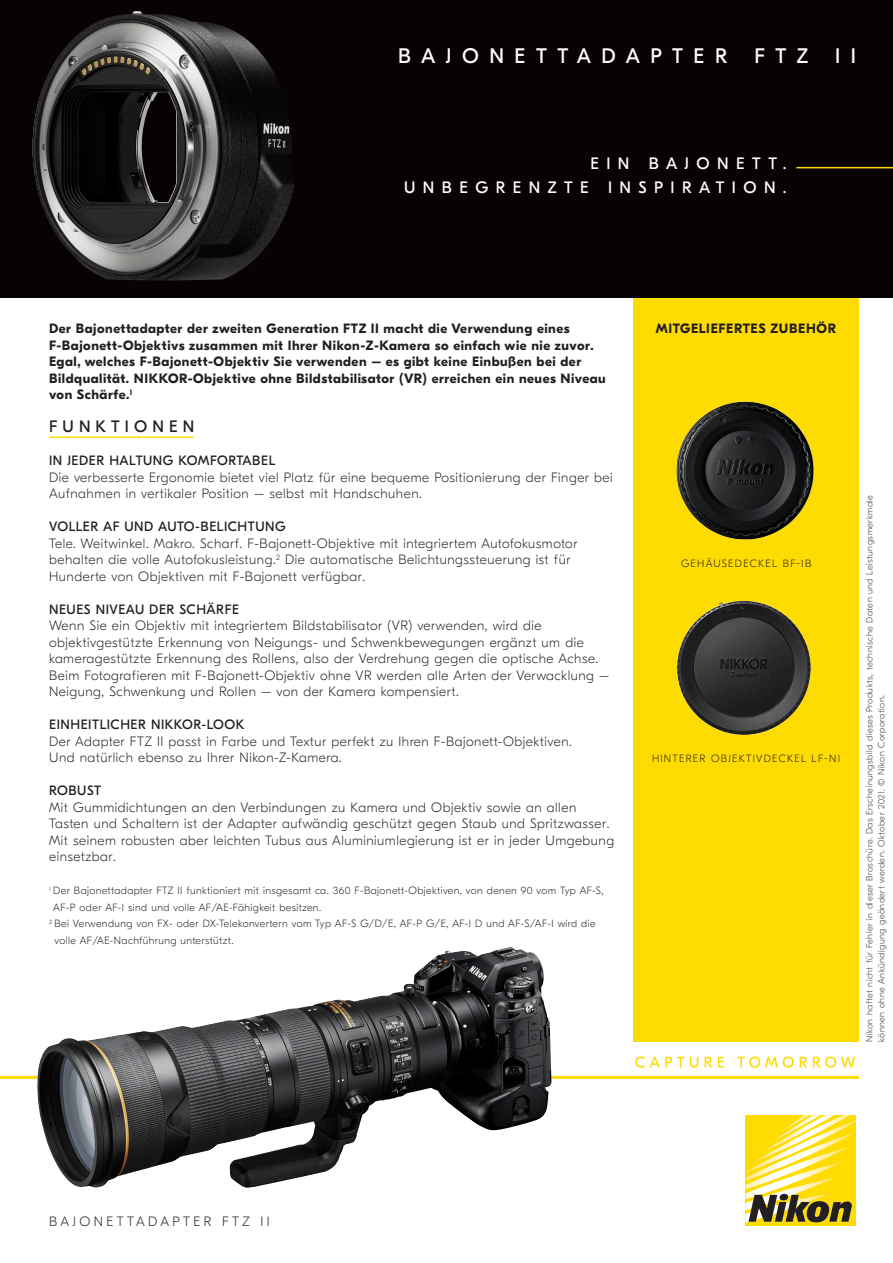
<style>
.page{position:relative;width:893px;height:1263px;background:#fff}
.page>*{position:absolute;margin:0;border:0;box-sizing:border-box;transform-origin:0 0}
.t1{font:21px "GT Eesti Pro Display";letter-spacing:.5em;color:#fff}
.t2{font:16.5px "GT Eesti Pro Display";letter-spacing:.45em;color:#fff}
.t3{font:16.5px "GT Eesti Pro Display";letter-spacing:.31em;color:#231f20}
.t4{font:100 13.5px/16.5px "GT Eesti Pro Display";letter-spacing:.04em;color:#231f20}
.t5{font:700 13.5px/16.5px "GT Eesti Pro Display";letter-spacing:.04em;color:#231f20}
.t6{font:13.5px "GT Eesti Pro Display";letter-spacing:.04em;color:#231f20}
.t7{font:100 13.5px "GT Eesti Pro Display";letter-spacing:.25em;color:#231f20}
.t8{font:100 10.5px/16.5px "GT Eesti Pro Display";letter-spacing:.04em;color:#231f20}
.t9{font:100 10.5px "GT Eesti Pro Display";letter-spacing:.12em;color:#231f20}
.t10{font:100 9px/12px "GT Eesti Pro Display";letter-spacing:.05em;color:#333233}
</style>
<div class="page">
<div style="left:634px;top:298px;width:225px;height:744px;background:#ffdc01"></div>
<div style="left:0;top:0;width:893px;height:298px;background:#080302"></div>
<div style="left:745px;top:1115px;width:111px;height:111px;background:#ffdc01"></div>
<svg style="left:745px;top:1115px;width:111px;height:108px"></svg>
<hr style="left:0;top:1076px;width:859px;height:3px;background:#ffdc01">
<img style="left:676px;top:401px;width:138px;height:139px">
<img style="left:676px;top:600px;width:135px;height:135px">
<img style="left:33px;top:11px;width:261px;height:270px">
<img style="left:37px;top:950px;width:458px;height:237px">
<hr style="left:49px;top:436px;width:145px;height:2px;background:#ffdc01">
<svg style="left:635px;top:1056px;width:49px;height:12px"></svg>
<svg style="left:690px;top:1057px;width:8px;height:11px"></svg>
<svg style="left:705px;top:1057px;width:7px;height:10px"></svg>
<svg style="left:718px;top:1057px;width:6px;height:10px"></svg>
<svg style="left:737px;top:1056px;width:57px;height:12px"></svg>
<svg style="left:800px;top:1057px;width:7px;height:10px"></svg>
<svg style="left:813px;top:1056px;width:42px;height:12px"></svg>
<hr style="left:796px;top:167px;width:97px;height:1px;background:#ffdc01">
<p class="t1" style="left:398px;top:45px;width:330px">BAJONETTADAPTER</p>
<p class="t1" style="left:754px;top:45px;width:55px">FTZ</p>
<p class="t1" style="left:835px;top:45px;width:22px">I I</p>
<p class="t2" style="left:590px;top:154px;width:198px">EIN BAJONETT.</p>
<p class="t2" style="left:404px;top:178px;width:384px">UNBEGRENZTE INSPIRATION.</p>
<p class="t5" style="left:49px;top:321px;width:558px">Der Bajonettadapter der zweiten Generation FTZ II macht die Verwendung eines F-Bajonett-Objektivs zusammen mit Ihrer Nikon-Z-Kamera so einfach wie nie zuvor.<br>Egal, welches F-Bajonett-Objektiv Sie verwenden – es gibt keine Einbußen bei der Bildqualität. NIKKOR-Objektive ohne Bildstabilisator (VR) erreichen ein neues Niveau von Schärfe.<sup>1</sup></p>
<p class="t3" style="left:49px;top:418px;width:147px">FUNKTIONEN</p>
<p class="t6" style="left:49px;top:453px;width:228px">IN JEDER HALTUNG KOMFORTABEL</p>
<p class="t4" style="left:49px;top:469px;width:565px">Die verbesserte Ergonomie bietet viel Platz für eine bequeme Positionierung der Finger bei<br>Aufnahmen in vertikaler Position – selbst mit Handschuhen.</p>
<p class="t6" style="left:49px;top:519px;width:238px">VOLLER AF UND AUTO-BELICHTUNG</p>
<p class="t4" style="left:49px;top:535px;width:530px">Tele. Weitwinkel. Makro. Scharf. F-Bajonett-Objektive mit integriertem Autofokusmotor behalten die volle Autofokusleistung.<sup>2</sup> Die automatische Belichtungssteuerung ist für<br>Hunderte von Objektiven mit F-Bajonett verfügbar.</p>
<p class="t6" style="left:49px;top:602px;width:191px">NEUES NIVEAU DER SCHÄRFE</p>
<p class="t4" style="left:49px;top:618px;width:562px">Wenn Sie ein Objektiv mit integriertem Bildstabilisator (VR) verwenden, wird die objektivgestützte Erkennung von Neigungs- und Schwenkbewegungen ergänzt um die kameragestützte Erkennung des Rollens, also der Verdrehung gegen die optische Achse.<br>Beim Fotografieren mit F-Bajonett-Objektiv ohne VR werden alle Arten der Verwacklung – Neigung, Schwenkung und Rollen – von der Kamera kompensiert.</p>
<p class="t6" style="left:49px;top:717px;width:197px">EINHEITLICHER NIKKOR-LOOK</p>
<p class="t4" style="left:49px;top:733px;width:524px">Der Adapter FTZ II passt in Farbe und Textur perfekt zu Ihren F-Bajonett-Objektiven.<br>Und natürlich ebenso zu Ihrer Nikon-Z-Kamera.</p>
<p class="t6" style="left:49px;top:783px;width:53px">ROBUST</p>
<p class="t4" style="left:49px;top:799px;width:566px">Mit Gummidichtungen an den Verbindungen zu Kamera und Objektiv sowie an allen Tasten und Schaltern ist der Adapter aufwändig geschützt gegen Staub und Spritzwasser.<br>Mit seinem robusten aber leichten Tubus aus Aluminiumlegierung ist er in jeder Umgebung einsetzbar.</p>
<p class="t8" style="left:53px;top:883px;width:552px;text-indent:-4px"><sup>1</sup> Der Bajonettadapter FTZ II funktioniert mit insgesamt ca. 360 F-Bajonett-Objektiven, von denen 90 vom Typ AF-S,<br>AF-P oder AF-I sind und volle AF/AE-Fähigkeit besitzen.</p>
<p class="t8" style="left:55px;top:916px;width:543px;text-indent:-5px"><sup>2</sup> Bei Verwendung von FX- oder DX-Telekonvertern vom Typ AF-S G/D/E, AF-P G/E, AF-I D und AF-S/AF-I wird die volle AF/AE-Nachführung unterstützt.</p>
<p class="t5" style="left:656px;top:321px;width:182px">MITGELIEFERTES ZUBEHÖR</p>
<p class="t9" style="left:681px;top:557px;width:132px">GEHÄUSEDECKEL BF-1B</p>
<p class="t9" style="left:652px;top:753px;width:190px">HINTERER OBJEKTIVDECKEL LF-N1</p>
<p class="t10" style="left:864px;top:1042px;width:548px;rotate:-90deg">Nikon haftet nicht für Fehler in dieser Broschüre. Das Erscheinungsbild dieses Produkts, technische Daten und Leistungsmerkmale können ohne Ankündigung geändert werden. Oktober 2021. © Nikon Corporation.</p>
<p class="t7" style="left:49px;top:1214px;width:222px">BAJONETTADAPTER FTZ II</p>
</div>
